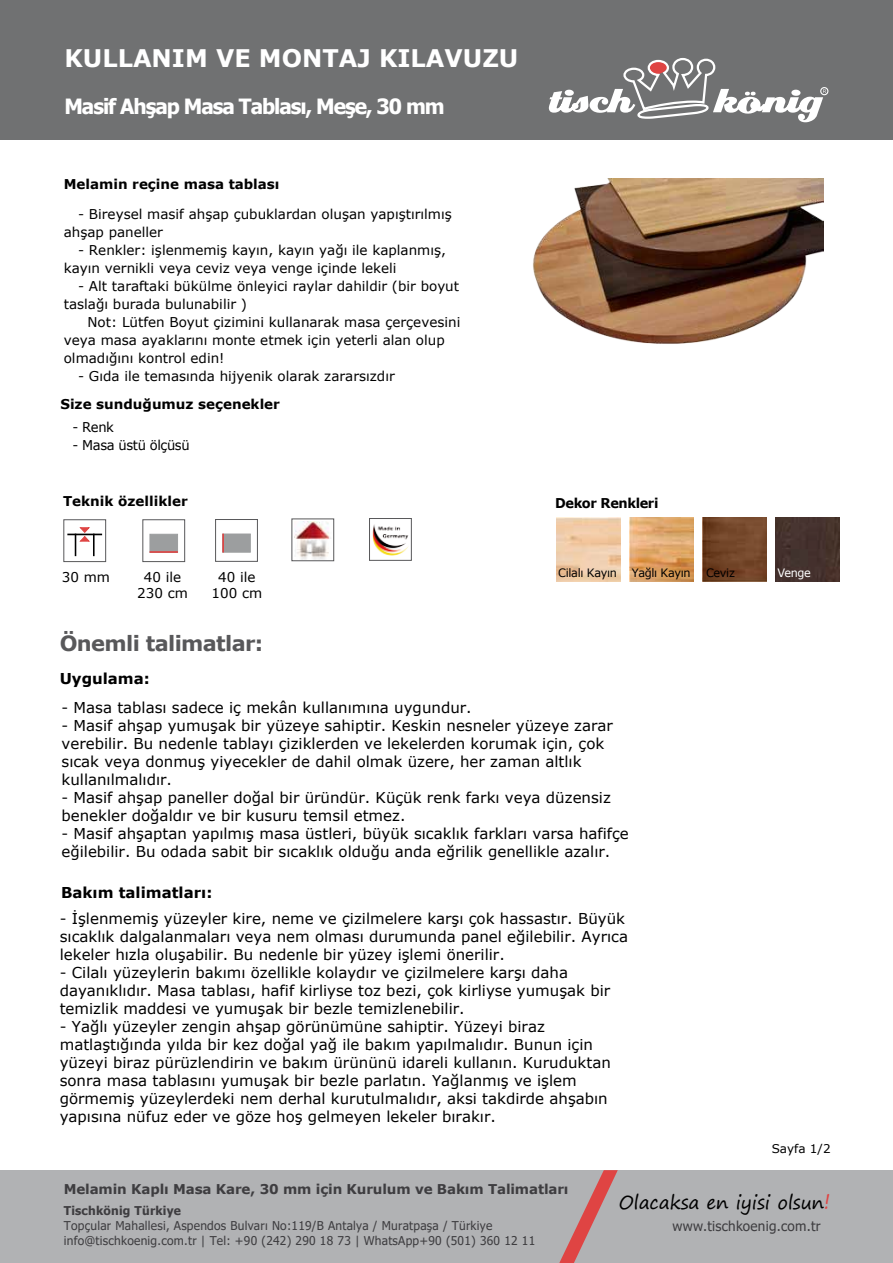
<style>
.page{position:relative;width:893px;height:1263px;background:#fff}
.page>*{position:absolute;margin:0;border:0;box-sizing:border-box;transform-origin:0 0}
.t1{font:700 24.3px "Verdana";color:#fff}
.t2{font:700 21px "Tahoma";letter-spacing:-.05em;color:#fff}
.t3{font:700 21px "Verdana";letter-spacing:-.03em;color:#58585a}
.t4{font:18.75px "Segoe Print";letter-spacing:-.01em;color:#000}
.t5{font:15px/18px "Verdana";color:#000}
.t6{font:700 15px "Verdana";color:#000}
.t7{font:13.65px "Tahoma";letter-spacing:.02em;color:#3e3d40}
.t8{font:13.5px/18px "Verdana";color:#000}
.t9{font:700 13.5px "Verdana";color:#000}
.t10{font:700 13.5px "Verdana";letter-spacing:-.01em;color:#3e3d40}
.t11{font:13.5px "Verdana";letter-spacing:-.03em;color:#000}
.t12{font:700 13.5px "Verdana";letter-spacing:-.03em;color:#000;scale:.96 1}
.t13{font:12.15px/15px "Tahoma";letter-spacing:.02em;color:#3e3d40}
.t14{font:700 12.15px "Tahoma";letter-spacing:.02em;color:#3e3d40}
.t15{font:12px "Verdana";color:#000}
.t16{font:11.55px "Verdana";letter-spacing:-.03em;color:#000}
.t17{font:11.55px "Verdana";letter-spacing:-.03em;color:#fff}
.s1{font-size:21px;color:#df4443}
</style>
<div class="page">
<img style="left:702px;top:518px;width:64px;height:63px">
<div style="left:0;top:0;width:893px;height:140px;background:#707172"></div>
<div style="left:820px;top:87px;width:8px;height:8px;border:1px solid #fff;border-radius:50%"></div>
<svg style="left:549px;top:58px;width:277px;height:64px"></svg>
<div style="left:775px;top:518px;width:64px;height:63px;background:#45322d"></div>
<div style="left:369px;top:518px;width:43px;height:43px;background:#fff;border:1px solid #58585a"></div>
<img style="left:372px;top:524px;width:37px;height:32px">
<svg style="left:292px;top:519px;width:42px;height:42px"></svg>
<img style="left:294px;top:522px;width:38px;height:37px">
<div style="left:63px;top:519px;width:43px;height:43px;background:#fff;border:1px solid #58585a"></div>
<hr style="left:93px;top:534px;width:2px;height:22px;background:#000">
<hr style="left:67px;top:534px;width:35px;height:1px;background:#000">
<svg style="left:75px;top:527px;width:16px;height:29px"></svg>
<div style="left:142px;top:519px;width:43px;height:43px;background:#fff;border:1px solid #58585a"></div>
<div style="left:150px;top:534px;width:28px;height:19px;background:#9c9e9f"></div>
<hr style="left:150px;top:551px;width:28px;height:2px;background:#df4443">
<div style="left:0;top:1171px;width:893px;height:92px;background:#b1b2b4"></div>
<svg style="left:559px;top:1170px;width:59px;height:93px"></svg>
<div style="left:215px;top:519px;width:43px;height:43px;background:#fff;border:1px solid #58585a"></div>
<div style="left:222px;top:534px;width:29px;height:18px;background:#9c9e9f;border:1px solid #9c9e9f"></div>
<svg style="left:222px;top:534px;width:2px;height:18px"></svg>
<img style="left:533px;top:178px;width:291px;height:166px">
<img style="left:556px;top:518px;width:64px;height:63px">
<img style="left:629px;top:518px;width:64px;height:63px">
<h1 class="t1" style="left:64px;top:41px;width:455px">KULLANIM VE MONTAJ KILAVUZU</h1>
<h2 class="t2" style="left:64px;top:91px;width:382px">Masif Ahşap Masa Tablası, Meşe, 30 mm</h2>
<p class="t9" style="left:64px;top:174px;width:217px">Melamin reçine masa tablası</p>
<p class="t8" style="left:64px;top:204px;width:389px;text-indent:14px">- Bireysel masif ahşap çubuklardan oluşan yapıştırılmış ahşap paneller</p>
<p class="t8" style="left:64px;top:240px;width:384px;text-indent:14px">- Renkler: işlenmemiş kayın, kayın yağı ile kaplanmış, kayın vernikli veya ceviz veya venge içinde lekeli</p>
<p class="t8" style="left:64px;top:276px;width:397px;text-indent:14px">- Alt taraftaki bükülme önleyici raylar dahildir (bir boyut taslağı burada bulunabilir )</p>
<p class="t8" style="left:64px;top:312px;width:398px;text-indent:24px">Not: Lütfen Boyut çizimini kullanarak masa çerçevesini veya masa ayaklarını monte etmek için yeterli alan olup olmadığını kontrol edin!</p>
<p class="t8" style="left:78px;top:366px;width:318px">- Gıda ile temasında hijyenik olarak zararsızdır</p>
<p class="t9" style="left:60px;top:394px;width:221px">Size sunduğumuz seçenekler</p>
<p class="t8" style="left:72px;top:418px;width:43px">- Renk</p>
<p class="t11" style="left:72px;top:436px;width:119px">- Masa üstü ölçüsü</p>
<p class="t9" style="left:63px;top:491px;width:126px">Teknik özellikler</p>
<p class="t12" style="left:555px;top:493px;width:109px">Dekor Renkleri</p>
<p class="t8" style="left:62px;top:568px;width:50px">30 mm</p>
<p class="t8" style="left:137px;top:569px;width:52px;line-height:16.2px;text-align:center">40 ile<br>230 cm</p>
<h2 class="t3" style="left:60px;top:629px;width:205px">Önemli talimatlar:</h2>
<p class="t6" style="left:60px;top:668px;width:92px">Uygulama:</p>
<p class="t8" style="left:212px;top:569px;width:52px;line-height:16.2px;text-align:center">40 ile<br>100 cm</p>
<p class="t16" style="left:558px;top:565px;width:60px">Cilalı Kayın</p>
<p class="t16" style="left:632px;top:565px;width:60px">Yağlı Kayın</p>
<p class="t5" style="left:62px;top:698px;width:412px">- Masa tablası sadece iç mekân kullanımına uygundur.</p>
<p class="t5" style="left:62px;top:716px;width:553px">- Masif ahşap yumuşak bir yüzeye sahiptir. Keskin nesneler yüzeye zarar verebilir. Bu nedenle tablayı çiziklerden ve lekelerden korumak için, çok sıcak veya donmuş yiyecekler de dahil olmak üzere, her zaman altlık kullanılmalıdır.</p>
<p class="t5" style="left:62px;top:788px;width:551px">- Masif ahşap paneller doğal bir üründür. Küçük renk farkı veya düzensiz benekler doğaldır ve bir kusuru temsil etmez.</p>
<p class="t5" style="left:62px;top:824px;width:569px">- Masif ahşaptan yapılmış masa üstleri, büyük sıcaklık farkları varsa hafifçe eğilebilir. Bu odada sabit bir sıcaklık olduğu anda eğrilik genellikle azalır.</p>
<p class="t6" style="left:61px;top:882px;width:153px">Bakım talimatları:</p>
<p class="t5" style="left:60px;top:910px;width:570px">- İşlenmemiş yüzeyler kire, neme ve çizilmelere karşı çok hassastır. Büyük sıcaklık dalgalanmaları veya nem olması durumunda panel eğilebilir. Ayrıca lekeler hızla oluşabilir. Bu nedenle bir yüzey işlemi önerilir.</p>
<p class="t5" style="left:60px;top:964px;width:552px">- Cilalı yüzeylerin bakımı özellikle kolaydır ve çizilmelere karşı daha dayanıklıdır. Masa tablası, hafif kirliyse toz bezi, çok kirliyse yumuşak bir temizlik maddesi ve yumuşak bir bezle temizlenebilir.</p>
<p class="t5" style="left:60px;top:1018px;width:553px">- Yağlı yüzeyler zengin ahşap görünümüne sahiptir. Yüzeyi biraz matlaştığında yılda bir kez doğal yağ ile bakım yapılmalıdır. Bunun için yüzeyi biraz pürüzlendirin ve bakım ürününü idareli kullanın. Kuruduktan sonra masa tablasını yumuşak bir bezle parlatın. Yağlanmış ve işlem görmemiş yüzeylerdeki nem derhal kurutulmalıdır, aksi takdirde ahşabın yapısına nüfuz eder ve göze hoş gelmeyen lekeler bırakır.</p>
<p class="t16" style="left:706px;top:565px;width:30px">Ceviz</p>
<p class="t17" style="left:778px;top:565px;width:35px">Venge</p>
<p class="t15" style="left:772px;top:1140px;width:60px">Sayfa 1/2</p>
<p class="t10" style="left:64px;top:1179px;width:506px">Melamin Kaplı Masa Kare, 30 mm için Kurulum ve Bakım Talimatları</p>
<p class="t4" style="left:619px;top:1186px;width:213px">Olacaksa en iyisi olsun<span class="s1">!</span></p>
<p class="t14" style="left:64px;top:1202px;width:119px">Tischkönig Türkiye</p>
<p class="t13" style="left:64px;top:1218px;width:473px">Topçular Mahallesi, Aspendos Bulvarı No:119/B Antalya / Muratpaşa / Türkiye info@tischkoenig.com.tr | Tel: +90 (242) 290 18 73 | WhatsApp+90 (501) 360 12 11</p>
<p class="t7" style="left:673px;top:1217px;width:150px">www.tischkoenig.com.tr</p>
</div>
